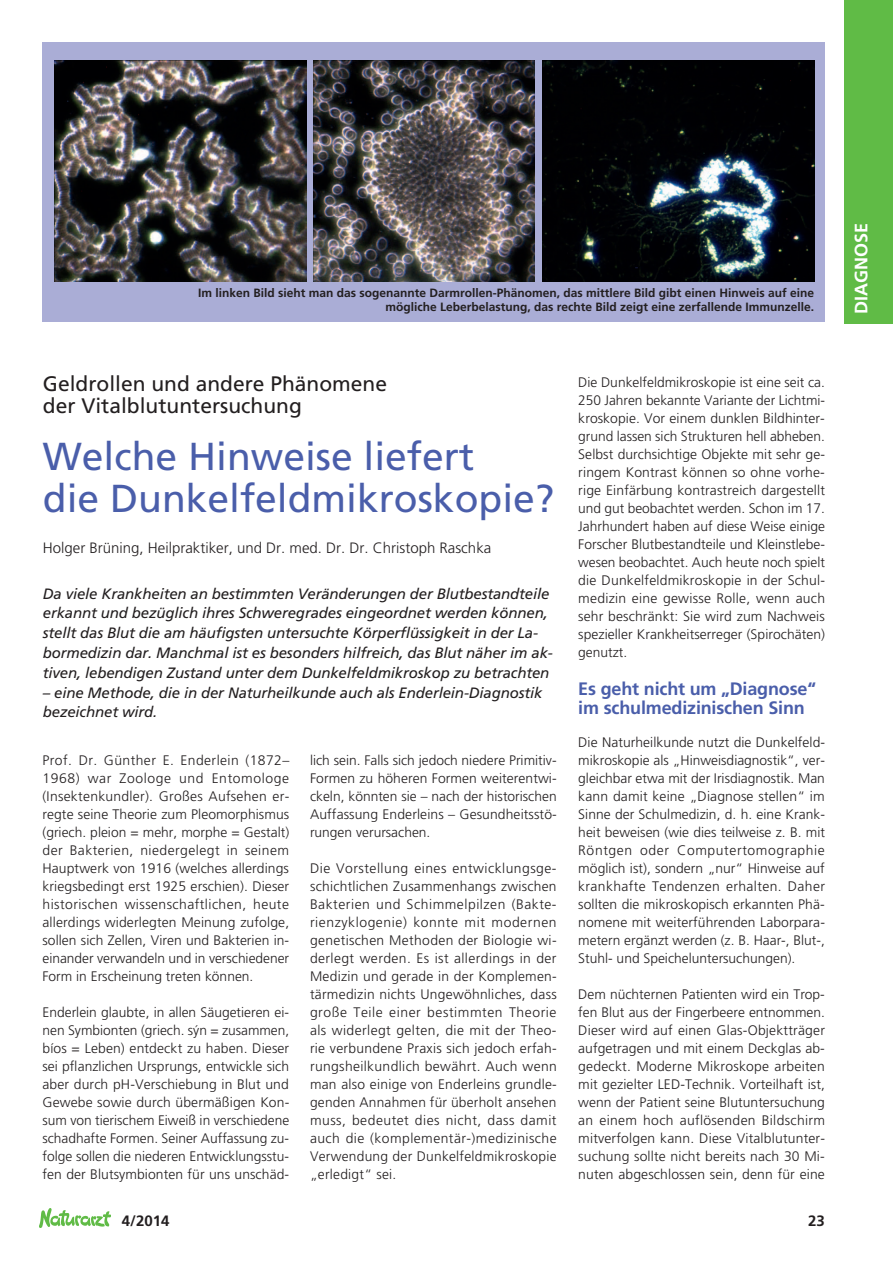
<style>
.page{position:relative;width:893px;height:1263px;background:#fff}
.page>*{position:absolute;margin:0;border:0;box-sizing:border-box;transform-origin:0 0}
.t1{font:39px/42px "Frutiger";color:#4a5eaa}
.t2{font:21px/22.5px "Frutiger";color:#231f20}
.t3{font:700 18px/19.5px "Frutiger";letter-spacing:-.01em;color:#4a5eaa}
.t4{font:700 18px "Frutiger";color:#fff}
.t5{font:italic 15px/19.8px "Frutiger";letter-spacing:-.01em;color:#231f20}
.t6{font:300 15px "Frutiger";color:#231f20}
.t7{font:700 15px "Frutiger";color:#231f20}
.t8{font:300 13.8px/18px "Frutiger";letter-spacing:.005em;color:#231f20;text-align:justify}
.t9{font:700 12px/13.5px "Frutiger";color:#231f20;text-align:right}
</style>
<div class="page">
<div style="left:845px;top:0;width:48px;height:323px;background:#60bb46"></div>
<img style="left:40px;top:1208px;width:70px;height:19px">
<div style="left:43px;top:43px;width:782px;height:279px;background:#aaadd6"></div>
<img style="left:54px;top:61px;width:252px;height:221px">
<img style="left:314px;top:61px;width:221px;height:221px">
<img style="left:542px;top:61px;width:272px;height:221px">
<p class="t9" style="left:198px;top:287px;width:618px">Im linken Bild sieht man das sogenannte Darmrollen-Phänomen, das mittlere Bild gibt einen Hinweis auf eine mögliche Leberbelastung, das rechte Bild zeigt eine zerfallende Immunzelle.</p>
<h2 class="t2" style="left:43px;top:372px;width:346px">Geldrollen und andere Phänomene der Vitalblutuntersuchung</h2>
<h1 class="t1" style="left:43px;top:435px;width:513px">Welche Hinweise liefert<br>die Dunkelfeldmikroskopie?</h1>
<p class="t6" style="left:43px;top:540px;width:450px">Holger Brüning, Heilpraktiker, und Dr. med. Dr. Dr. Christoph Raschka</p>
<p class="t5" style="left:43px;top:583px;width:512px">Da viele Krankheiten an bestimmten Veränderungen der Blutbestandteile erkannt und bezüglich ihres Schweregrades eingeordnet werden können, stellt das Blut die am häufigsten untersuchte Körperflüssigkeit in der La&shy;bormedizin dar. Manchmal ist es besonders hilfreich, das Blut näher im ak&shy;tiven, lebendigen Zustand unter dem Dunkelfeldmikroskop zu betrachten</p>
<p class="t5" style="left:43px;top:682px;width:501px">– eine Methode, die in der Naturheilkunde auch als Enderlein-Diagnostik bezeichnet wird.</p>
<p class="t8" style="left:43px;top:751px;width:248px">Prof. Dr. Günther E. Enderlein (1872– 1968) war Zoologe und Entomologe (Insektenkundler). Großes Aufsehen er&shy;regte seine Theorie zum Pleomorphismus (griech. pleion = mehr, morphe = Gestalt) der Bakterien, niedergelegt in seinem Hauptwerk von 1916 (welches allerdings kriegsbedingt erst 1925 erschien). Dieser historischen wissenschaftlichen, heute allerdings widerlegten Meinung zufolge, sollen sich Zellen, Viren und Bakterien in&shy;einander verwandeln und in verschiedener Form in Erscheinung treten können.</p>
<p class="t8" style="left:43px;top:1003px;width:248px">Enderlein glaubte, in allen Säugetieren ei&shy;nen Symbionten (griech. sýn = zusammen, bíos = Leben) entdeckt zu haben. Dieser sei pflanzlichen Ursprungs, entwickle sich aber durch pH-Verschiebung in Blut und Gewebe sowie durch übermäßigen Kon&shy;sum von tierischem Eiweiß in verschiedene schadhafte Formen. Seiner Auffassung zu&shy;folge sollen die niederen Entwicklungsstu&shy;fen der Blutsymbionten für uns unschäd-</p>
<p class="t8" style="left:310px;top:751px;width:248px">lich sein. Falls sich jedoch niedere Primitiv-Formen zu höheren Formen weiterentwi&shy;ckeln, könnten sie – nach der historischen Auffassung Enderleins – Gesundheitsstö&shy;rungen verursachen.</p>
<p class="t8" style="left:310px;top:859px;width:248px">Die Vorstellung eines entwicklungsge&shy;schichtlichen Zusammenhangs zwischen Bakterien und Schimmelpilzen (Bakte&shy;rienzyklogenie) konnte mit modernen genetischen Methoden der Biologie wi&shy;derlegt werden. Es ist allerdings in der Medizin und gerade in der Komplemen&shy;tärmedizin nichts Ungewöhnliches, dass große Teile einer bestimmten Theorie als widerlegt gelten, die mit der Theo&shy;rie verbundene Praxis sich jedoch erfah&shy;rungsheilkundlich bewährt. Auch wenn man also einige von Enderleins grundle&shy;genden Annahmen für überholt ansehen muss, bedeutet dies nicht, dass damit auch die (komplementär-)medizinische Verwendung der Dunkelfeldmikroskopie „erledigt“ sei.</p>
<p class="t8" style="left:578px;top:373px;width:248px">Die Dunkelfeldmikroskopie ist eine seit ca.<br>250 Jahren bekannte Variante der Lichtmi&shy;kroskopie. Vor einem dunklen Bildhinter&shy;grund lassen sich Strukturen hell abheben.<br>Selbst durchsichtige Objekte mit sehr ge&shy;ringem Kontrast können so ohne vorhe&shy;rige Einfärbung kontrastreich dargestellt und gut beobachtet werden. Schon im 17.<br>Jahrhundert haben auf diese Weise einige Forscher Blutbestandteile und Kleinstlebe&shy;wesen beobachtet. Auch heute noch spielt die Dunkelfeldmikroskopie in der Schul&shy;medizin eine gewisse Rolle, wenn auch sehr beschränkt: Sie wird zum Nachweis spezieller Krankheitserreger (Spirochäten) genutzt.</p>
<h3 class="t3" style="left:578px;top:679px;width:239px">Es geht nicht um „Diagnose“ im schulmedizinischen Sinn</h3>
<p class="t8" style="left:578px;top:733px;width:248px">Die Naturheilkunde nutzt die Dunkelfeld&shy;mikroskopie als „Hinweisdiagnostik“, ver&shy;gleichbar etwa mit der Irisdiagnostik. Man kann damit keine „Diagnose stellen“ im Sinne der Schulmedizin, d. h. eine Krank&shy;heit beweisen (wie dies teilweise z. B. mit Röntgen oder Computertomographie möglich ist), sondern „nur“ Hinweise auf krankhafte Tendenzen erhalten. Daher sollten die mikroskopisch erkannten Phä&shy;nomene mit weiterführenden Laborpara&shy;metern ergänzt werden (z. B. Haar-, Blut-, Stuhl- und Speicheluntersuchungen).</p>
<p class="t8" style="left:578px;top:985px;width:248px">Dem nüchternen Patienten wird ein Trop&shy;fen Blut aus der Fingerbeere entnommen.<br>Dieser wird auf einen Glas-Objektträger aufgetragen und mit einem Deckglas ab&shy;gedeckt. Moderne Mikroskope arbeiten mit gezielter LED-Technik. Vorteilhaft ist, wenn der Patient seine Blutuntersuchung an einem hoch auflösenden Bildschirm mitverfolgen kann. Diese Vitalblutunter&shy;suchung sollte nicht bereits nach 30 Mi&shy;nuten abgeschlossen sein, denn für eine</p>
<p class="t7" style="left:122px;top:1212px;width:49px">4/2014</p>
<p class="t7" style="left:808px;top:1212px;width:18px">23</p>
<h3 class="t4" style="left:851px;top:314px;width:93px;rotate:-90deg">DIAGNOSE</h3>
</div>
